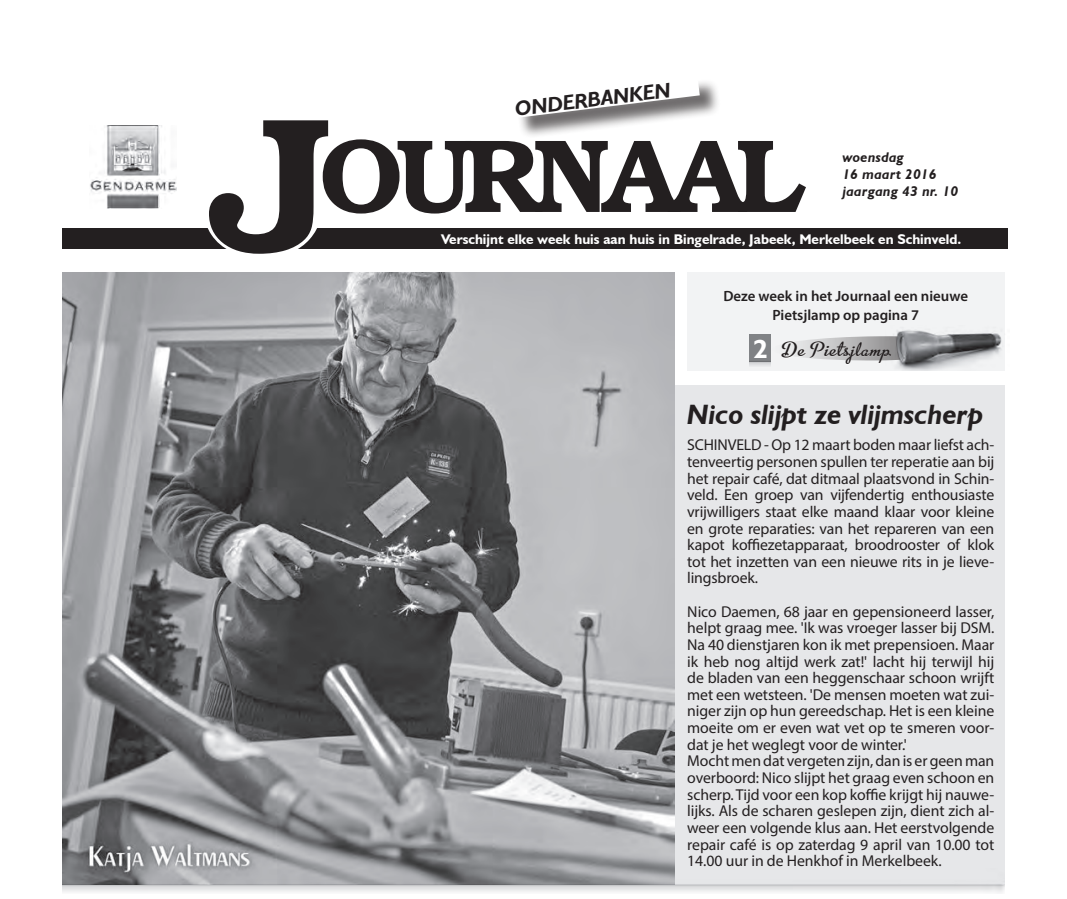
<style>
.page{position:relative;width:1067px;height:899px;background:#fff}
.page>*{position:absolute;margin:0;border:0;box-sizing:border-box;transform-origin:0 0}
.t1{font:600 105px "Bookman IT Cby BT";letter-spacing:-.095em;color:#231f20}
.t2{font:italic 700 28px "Humanist 521 BT";color:#231f20}
.t3{font:22.4px "Metro Script";letter-spacing:.05em;color:#231f20;scale:1.1 1}
.t4{font:italic 700 21px "Humanist 521 BT";color:#231f20}
.t5{font:15.75px/16.6px "Myriad Pro";letter-spacing:-.005em;color:#231f20;text-align:justify}
.t6{font:600 14.88px/19.2px "Myriad Pro";color:#231f20;text-align:center}
.t7{font:700 14px "Humanist 521 BT";color:#fff}
.t8{font:italic 700 14px/16.8px "Humanist 521 BT";letter-spacing:.025em;color:#231f20}
.s1{font-family:"Bookman Old Style";font-weight:700;font-size:218.75px;color:#fff}
.s2{font-size:192.5px}
.s3{font-family:"Humanist 521 BT";font-weight:700;font-size:26.07px;color:#fff}
.s4{font-size:21.35px}
</style>
<div class="page">
<div style="left:674px;top:386px;width:331px;height:499px;background:#e6e7e9"></div>
<div style="left:288px;top:228px;width:719px;height:21px;background:#231f20"></div>
<div style="left:62px;top:228px;width:173px;height:21px;background:#231f20"></div>
<div style="left:517px;top:79px;width:204px;height:60px;background:#231f20;opacity:.65"></div>
<svg style="left:517px;top:79px;width:182px;height:39px"></svg>
<img style="left:90px;top:125px;width:86px;height:83px">
<div style="left:687px;top:273px;width:317px;height:98px;background:#f2f3f4"></div>
<div style="left:750px;top:335px;width:21px;height:27px;background:#808285"></div>
<img style="left:896px;top:326px;width:109px;height:44px">
<svg style="left:781px;top:336px;width:119px;height:29px"></svg>
<img style="left:62px;top:273px;width:612px;height:595px">
<img style="left:62px;top:868px;width:943px;height:25px">
<h3 class="t4" style="left:514px;top:96px;width:158px;rotate:-7deg">ONDERBANKEN</h3>
<h1 class="t1" style="left:204px;top:112px;width:604px"><span class="s1">J</span><span class="s2">J</span>OURNAAL</h1>
<p class="t8" style="left:842px;top:148px;width:117px">woensdag<br>16 maart 2016 jaargang 43 nr. 10</p>
<p class="t7" style="left:441px;top:230px;width:521px">Verschijnt elke week huis aan huis in Bingelrade, Jabeek, Merkelbeek en Schinveld.</p>
<p class="t6" style="left:723px;top:286px;width:246px">Deze week in het Journaal een nieuwe<br>Pietsjlamp op pagina 7</p>
<h3 class="t3" style="left:753px;top:338px;width:126px"><span class="s3">2</span> De Piets<span class="s4">jlamp</span></h3>
<h2 class="t2" style="left:687px;top:397px;width:298px">Nico slijpt ze vlijmscherp</h2>
<p class="t5" style="left:687px;top:436px;width:308px">SCHINVELD - Op 12 maart boden maar liefst ach&shy;tenveertig personen spullen ter reperatie aan bij het repair café, dat ditmaal plaatsvond in Schin&shy;veld. Een groep van vijfendertig enthousiaste vrijwilligers staat elke maand klaar voor kleine en grote reparaties: van het repareren van een kapot koffiezetapparaat, broodrooster of klok tot het inzetten van een nieuwe rits in je lieve&shy;lingsbroek.</p>
<p class="t5" style="left:687px;top:603px;width:309px;text-align:left">Nico Daemen, 68 jaar en gepensioneerd lasser, helpt graag mee. 'Ik was vroeger lasser bij DSM.<br>Na 40 dienstjaren kon ik met prepensioen. Maar ik heb nog altijd werk zat!' lacht hij terwijl hij de bladen van een heggenschaar schoon wrijft met een wetsteen. 'De mensen moeten wat zui&shy;niger zijn op hun gereedschap. Het is een kleine moeite om er even wat vet op te smeren voor&shy;dat je het weglegt voor de winter.'<br>Mocht men dat vergeten zijn, dan is er geen man overboord: Nico slijpt het graag even schoon en scherp. Tijd voor een kop koffie krijgt hij nauwe&shy;lijks. Als de scharen geslepen zijn, dient zich al&shy;weer een volgende klus aan. Het eerstvolgende repair café is op zaterdag 9 april van 10.00 tot 14.00 uur in de Henkhof in Merkelbeek.</p>
</div>
